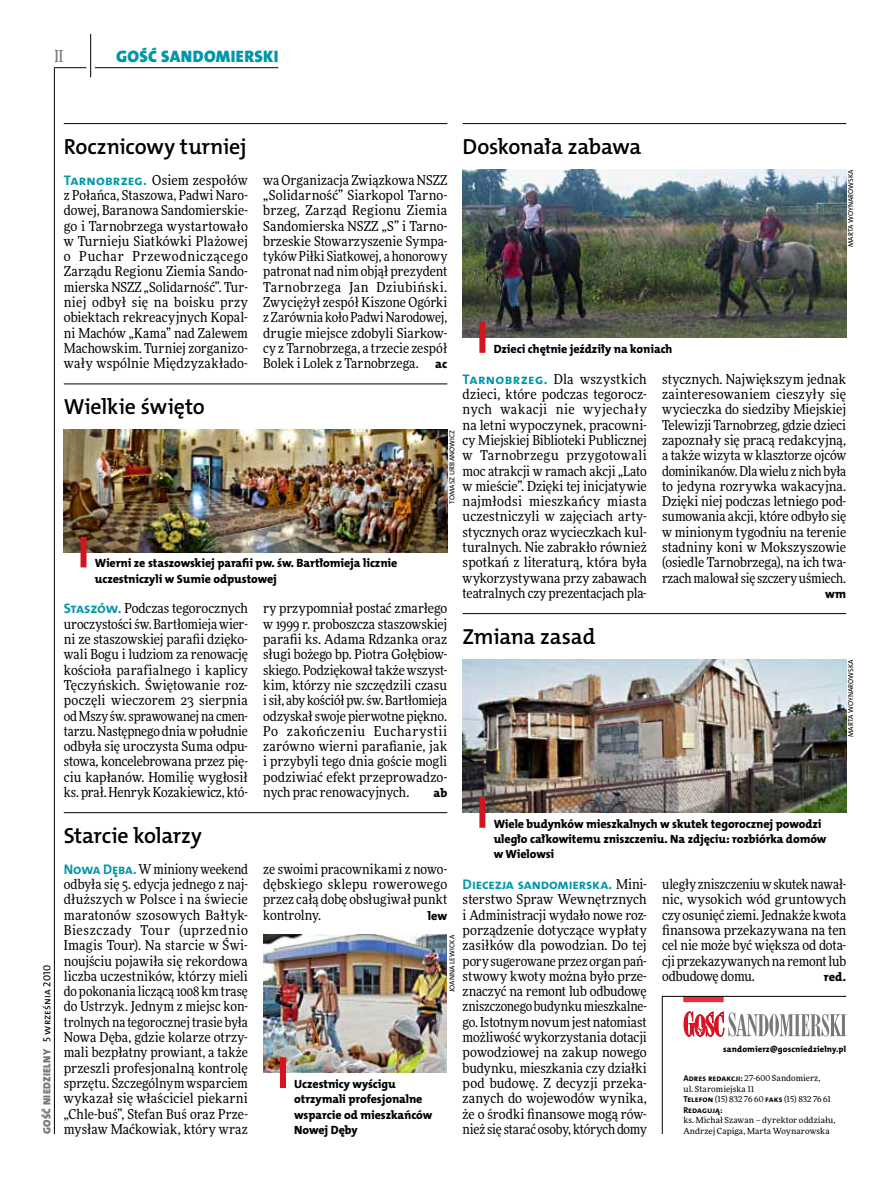
<style>
.page{position:relative;width:893px;height:1191px;background:#fff}
.page>*{position:absolute;margin:0;border:0;box-sizing:border-box;transform-origin:0 0}
.t1{font:21.9px "The Mix HP6 Se Bld";letter-spacing:-.01em;color:#000}
.t2{font:16.65px "The Mix HP9 Blk";letter-spacing:.02em;color:#0096aa}
.t3{font:500 16.5px "Freeday Narrow";color:#787779;scale:.9 1}
.t4{font:13.95px "The Mix HP7 Bld";letter-spacing:-.015em;color:#0096aa}
.t5{font:13.65px/15.3px "Freeday Narrow News";color:#000;text-align:justify}
.t6{font:12.3px "The Mix HP8 Ex Bld";letter-spacing:.005em;color:#000}
.t7{font:12px/15.3px "The Mix HP8 Ex Bld";letter-spacing:-.005em;color:#000}
.t8{font:10.5px "The Mix HP9 Blk";letter-spacing:.025em;color:#787779}
.t9{font:8.55px "The Mix HP8 Ex Bld";letter-spacing:.015em;color:#000}
.t10{font:8.55px "The Mix HP7 Bld";color:#000}
.t11{font:8.4px/10.5px "Freeday News";letter-spacing:.01em;color:#000}
.t12{font:7.2px "The Mix HP5 Plain";letter-spacing:.015em;color:#000}
.s1{font-family:"The Mix HP7 Bld";font-size:13.95px;color:#0096aa}
.s2{font-family:"The Mix HP8 Ex Bld";font-size:12.3px}
.s3{font-family:"The Mix HP5 Plain";color:#000}
.s4{font-family:"Freeday Narrow News";font-size:13.65px;color:#000}
.s5{font-family:"The Mix HP7 Bld";font-size:8.55px}
</style>
<div class="page">
<hr style="left:54px;top:67px;width:1px;height:1067px;background:#000">
<hr style="left:90px;top:34px;width:1px;height:43px;background:#000">
<hr style="left:54px;top:67px;width:32px;height:1px;background:#000">
<hr style="left:95px;top:67px;width:183px;height:1px;background:#000">
<svg style="left:662px;top:996px;width:185px;height:138px"></svg>
<hr style="left:64px;top:123px;width:383px;height:1px;background:#000">
<hr style="left:64px;top:812px;width:383px;height:1px;background:#000">
<hr style="left:463px;top:613px;width:383px;height:1px;background:#000">
<hr style="left:463px;top:123px;width:383px;height:1px;background:#000">
<hr style="left:64px;top:384px;width:383px;height:1px;background:#000">
<img style="left:64px;top:429px;width:383px;height:123px">
<img style="left:263px;top:935px;width:184px;height:137px">
<img style="left:463px;top:169px;width:383px;height:169px">
<img style="left:463px;top:659px;width:383px;height:153px">
<div style="left:81px;top:537px;width:6px;height:30px;background:#d3151f"></div>
<div style="left:280px;top:1057px;width:6px;height:31px;background:#d3151f"></div>
<div style="left:479px;top:322px;width:6px;height:31px;background:#d3151f"></div>
<div style="left:479px;top:797px;width:6px;height:30px;background:#d3151f"></div>
<p class="t3" style="left:54px;top:46px;width:11px">II</p>
<p class="t2" style="left:116px;top:46px;width:164px">GOŚĆ SANDOMIERSKI</p>
<h1 class="t1" style="left:64px;top:132px;width:184px">Rocznicowy turniej</h1>
<p class="t5" style="left:64px;top:172px;width:186px"><span class="s1">Tarnobrzeg.</span> Osiem zespołów z Połańca, Staszowa, Padwi Naro&shy;dowej, Baranowa Sandomierskie&shy;go i Tarnobrzega wystartowało w Turnieju Siatkówki Plażowej o Puchar Przewodniczącego Zarządu Regionu Ziemia Sando&shy;mierska NSZZ „Solidarność”. Tur&shy;niej odbył się na boisku przy obiektach rekreacyjnych Kopal&shy;ni Machów „Kama” nad Zalewem Machowskim. Turniej zorganizo&shy;wały wspólnie Międzyzakłado-</p>
<p class="t5" style="left:263px;top:172px;width:186px">wa Organizacja Związkowa NSZZ „Solidarność” Siarkopol Tarno&shy;brzeg, Zarząd Regionu Ziemia Sandomierska NSZZ „S” i Tarno&shy;brzeskie Stowarzyszenie Sympa&shy;tyków Piłki Siatkowej, a honorowy patronat nad nim objął prezydent Tarnobrzega Jan Dziubiński.<br>Zwyciężył zespół Kiszone Ogórki z Zarównia koło Padwi Narodowej, drugie miejsce zdobyli Siarkow&shy;cy z Tarnobrzega, a trzecie zespół Bolek i Lolek z Tarnobrzega. <span class="s2">ac</span></p>
<h1 class="t1" style="left:64px;top:393px;width:143px">Wielkie święto</h1>
<p class="t7" style="left:95px;top:556px;width:304px">Wierni ze staszowskiej parafii pw. św. Bartłomieja licznie uczestniczyli w Sumie odpustowej</p>
<p class="t12" style="left:447px;top:504px;width:76px;rotate:-90deg">Tomasz Ur banowicz</p>
<p class="t5" style="left:64px;top:600px;width:186px"><span class="s1">Staszów.</span> Podczas tegorocznych uroczystości św. Bartłomieja wier&shy;ni ze staszowskiej parafii dzięko&shy;wali Bogu i ludziom za renowację kościoła parafialnego i kaplicy Tęczyńskich. Świętowanie roz&shy;poczęli wieczorem 23 sierpnia od Mszy św. sprawowanej na cmen&shy;tarzu. Następnego dnia w południe odbyła się uroczysta Suma odpu&shy;stowa, koncelebrowana przez pię&shy;ciu kapłanów. Homilię wygłosił ks. prał. Henryk Kozakiewicz, któ-</p>
<p class="t5" style="left:263px;top:600px;width:186px">ry przypomniał postać zmarłego w 1999 r. proboszcza staszowskiej parafii ks. Adama Rdzanka oraz sługi bożego bp. Piotra Gołębiow&shy;skiego. Podziękował także wszyst&shy;kim, którzy nie szczędzili czasu i sił, aby kościół pw. św. Bartłomieja odzyskał swoje pierwotne piękno.<br>Po zakończeniu Eucharystii zarówno wierni parafianie, jak i przybyli tego dnia goście mogli podziwiać efekt przeprowadzo&shy;nych prac renowacyjnych.</p>
<p class="t6" style="left:433px;top:785px;width:15px">ab</p>
<h1 class="t1" style="left:64px;top:821px;width:140px">Starcie kolarzy</h1>
<h1 class="t1" style="left:463px;top:132px;width:180px">Doskonała zabawa</h1>
<p class="t7" style="left:494px;top:341px;width:180px">Dzieci chętnie jeździły na koniach</p>
<p class="t12" style="left:846px;top:247px;width:79px;rotate:-90deg">marta woynarowska</p>
<p class="t5" style="left:463px;top:371px;width:186px"><span class="s1">Tarnobrzeg.</span> Dla wszystkich dzieci, które podczas tegorocz&shy;nych wakacji nie wyjechały na letni wypoczynek, pracowni&shy;cy Miejskiej Biblioteki Publicznej w Tarnobrzegu przygotowali moc atrakcji w ramach akcji „Lato w mieście”. Dzięki tej inicjatywie najmłodsi mieszkańcy miasta uczestniczyli w zajęciach arty&shy;stycznych oraz wycieczkach kul&shy;turalnych. Nie zabrakło również spotkań z literaturą, która była wykorzystywana przy zabawach teatralnych czy prezentacjach pla-</p>
<p class="t5" style="left:662px;top:371px;width:186px">stycznych. Największym jednak zainteresowaniem cieszyły się wycieczka do siedziby Miejskiej Telewizji Tarnobrzeg, gdzie dzieci zapoznały się pracą redakcyjną, a także wizyta w klasztorze ojców dominikanów. Dla wielu z nich była to jedyna rozrywka wakacyjna.<br>Dzięki niej podczas letniego pod&shy;sumowania akcji, które odbyło się w minionym tygodniu na terenie stadniny koni w Mokszyszowie (osiedle Tarnobrzega), na ich twa&shy;rzach malował się szczery uśmiech.</p>
<p class="t6" style="left:825px;top:586px;width:23px">wm</p>
<h1 class="t1" style="left:463px;top:622px;width:134px">Zmiana zasad</h1>
<p class="t12" style="left:846px;top:737px;width:79px;rotate:-90deg">MARTA Woynarowska</p>
<p class="t7" style="left:494px;top:816px;width:334px">Wiele budynków mieszkalnych w skutek tegorocznej powodzi uległo całkowitemu zniszczeniu. Na zdjęciu: rozbiórka domów w Wielowsi</p>
<p class="t8" style="left:40px;top:1134px;width:170px;rotate:-90deg">GOŚĆ NIEDZIELNY <span class="s3">5 września 2010</span></p>
<p class="t5" style="left:64px;top:861px;width:186px"><span class="s1">Nowa Dęba.</span> W miniony weekend odbyła się 5. edycja jednego z naj&shy;dłuższych w Polsce i na świecie maratonów szosowych Bałtyk-Bieszczady Tour (uprzednio Imagis Tour). Na starcie w Świ&shy;noujściu pojawiła się rekordowa liczba uczestników, którzy mieli do pokonania liczącą 1008 km trasę do Ustrzyk. Jednym z miejsc kon&shy;trolnych na tegorocznej trasie była Nowa Dęba, gdzie kolarze otrzy&shy;mali bezpłatny prowiant, a także przeszli profesjonalną kontrolę sprzętu. Szczególnym wsparciem wykazał się właściciel piekarni „Chle-buś”, Stefan Buś oraz Prze&shy;mysław Maćkowiak, który wraz</p>
<p class="t5" style="left:263px;top:861px;width:186px">ze swoimi pracownikami z nowo&shy;dębskiego sklepu rowerowego przez całą dobę obsługiwał punkt kontrolny.</p>
<p class="t4" style="left:463px;top:875px;width:186px">Diecezja sandomierska. <span class="s4">Mini-</span></p>
<p class="t5" style="left:463px;top:891px;width:186px">sterstwo Spraw Wewnętrznych i Administracji wydało nowe roz&shy;porządzenie dotyczące wypłaty zasiłków dla powodzian. Do tej pory sugerowane przez organ pań&shy;stwowy kwoty można było prze&shy;znaczyć na remont lub odbudowę zniszczonego budynku mieszkalne&shy;go. Istotnym novum jest natomiast możliwość wykorzystania dotacji powodziowej na zakup nowego budynku, mieszkania czy działki pod budowę. Z decyzji przeka&shy;zanych do wojewodów wynika, że o środki finansowe mogą rów&shy;nież się starać osoby, których domy</p>
<p class="t6" style="left:428px;top:907px;width:21px">lew</p>
<p class="t12" style="left:447px;top:992px;width:59px;rotate:-90deg">Joanna Lewicka</p>
<p class="t7" style="left:294px;top:1076px;width:139px">Uczestnicy wyścigu otrzymali profesjonalne wsparcie od mieszkańców<br>Nowej Dęby</p>
<p class="t5" style="left:662px;top:876px;width:186px">uległy zniszczeniu w skutek nawał&shy;nic, wysokich wód gruntowych czy osunięć ziemi. Jednakże kwota finansowa przekazywana na ten cel nie może być większa od dota&shy;cji przekazywanych na remont lub odbudowę domu.</p>
<p class="t6" style="left:824px;top:968px;width:24px">red.</p>
<p class="t9" style="left:723px;top:1043px;width:124px">sandomierz@goscniedzielny.pl</p>
<p class="t11" style="left:683px;top:1073px;width:149px"><span class="s5">Adres redakcji:</span> 27-600 Sandomierz, ul. Staromiejska 11<br><span class="s5">Telefon</span> (15) 832 76 60 <span class="s5">faks</span> (15) 832 76 61</p>
<p class="t10" style="left:683px;top:1104px;width:41px">Redagują:</p>
<p class="t11" style="left:683px;top:1115px;width:154px">ks. Michał Szawan – dyrektor oddziału,<br>Andrzej Capiga, Marta Woynarowska</p>
</div>
